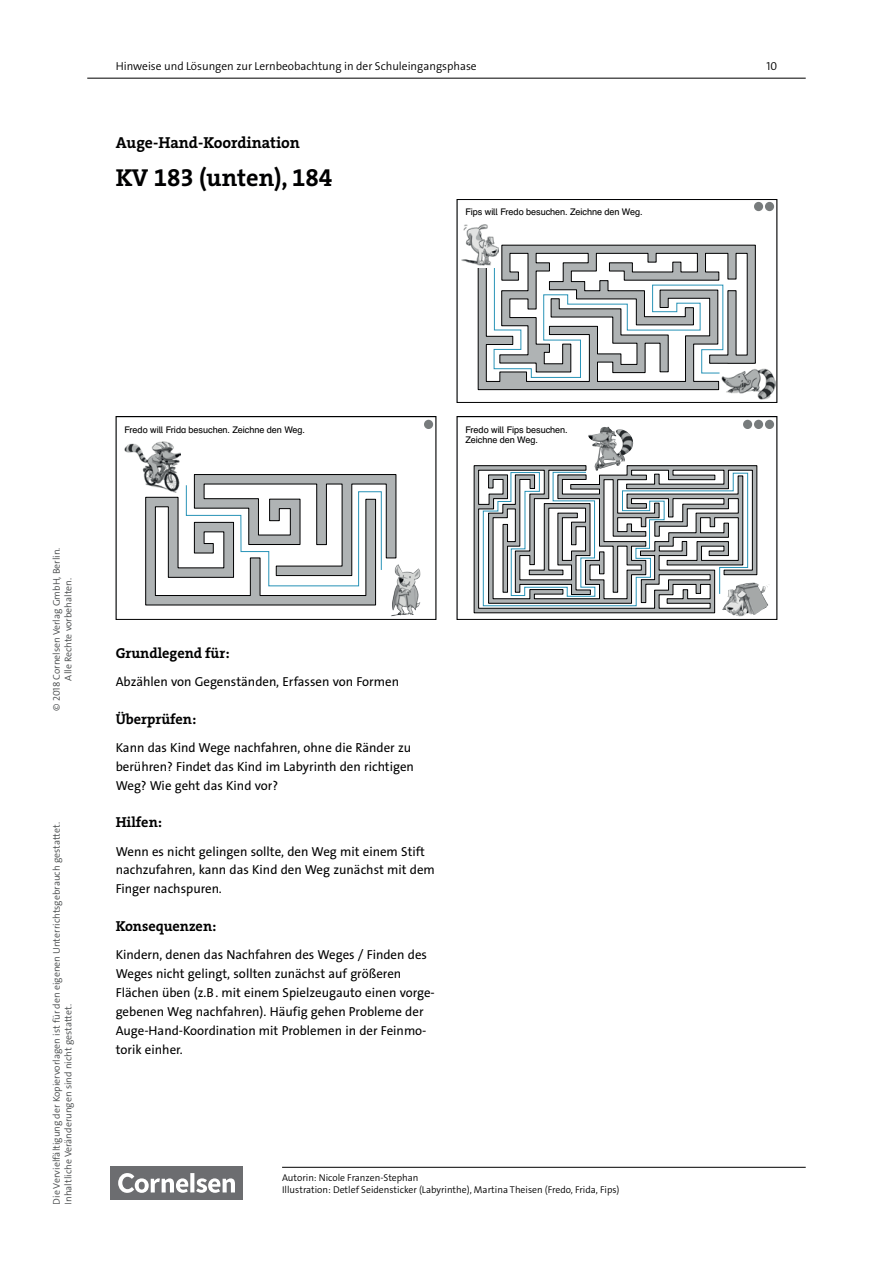
<style>
.page{position:relative;width:893px;height:1263px;background:#fff}
.page>*{position:absolute;margin:0;border:0;box-sizing:border-box;transform-origin:0 0}
.t1{font:700 24.6px "The Serif W7";color:#000001}
.t2{font:700 15.9px "The Serif W7";color:#000001}
.t3{font:700 14.55px "The Serif W7";color:#000001}
.t4{font:13.05px/18.9px "The Sans LP5 Plain";color:#000001}
.t5{font:11.55px "The Sans LP4 Se Lig";color:#000001}
.t6{font:9.9px/11.6px "The Sans LP4 Se Lig";color:#000001}
.t7{font:9.75px/11.4px "The Sans LP4 Se Lig";color:#454849}
.t8{font:9.15px/10.5px "Schulbuch Bayern";letter-spacing:-.005em;color:#000001}
.t9{font:300 3.9px "The Serif W4";letter-spacing:.02em;color:#000001}
</style>
<div class="page">
<hr style="left:282px;top:1167px;width:524px;height:1px;background:#000001">
<hr style="left:87px;top:78px;width:719px;height:1px;background:#000001">
<svg style="left:461px;top:201px;width:314px;height:199px"></svg>
<svg style="left:478px;top:245px;width:278px;height:145px"></svg>
<div style="left:765px;top:202px;width:9px;height:9px;background:#777b7c;border-radius:50%"></div>
<div style="left:754px;top:202px;width:9px;height:9px;background:#777b7c;border-radius:50%"></div>
<img style="left:722px;top:369px;width:53px;height:30px">
<svg style="left:462px;top:265px;width:37px;height:2px"></svg>
<img style="left:462px;top:225px;width:37px;height:40px">
<div style="left:457px;top:199px;width:320px;height:204px;border:1px solid #000001"></div>
<svg style="left:145px;top:419px;width:289px;height:187px"></svg>
<svg style="left:145px;top:474px;width:251px;height:131px"></svg>
<div style="left:424px;top:420px;width:9px;height:9px;background:#777b7c;border-radius:50%"></div>
<img style="left:124px;top:441px;width:56px;height:52px">
<img style="left:388px;top:562px;width:36px;height:55px">
<div style="left:116px;top:416px;width:320px;height:204px;border:1px solid #000001"></div>
<svg style="left:473px;top:419px;width:302px;height:198px"></svg>
<svg style="left:474px;top:465px;width:283px;height:148px"></svg>
<div style="left:765px;top:420px;width:9px;height:9px;background:#777b7c;border-radius:50%"></div>
<div style="left:754px;top:420px;width:9px;height:9px;background:#777b7c;border-radius:50%"></div>
<div style="left:743px;top:420px;width:9px;height:9px;background:#777b7c;border-radius:50%"></div>
<img style="left:722px;top:583px;width:46px;height:33px">
<img style="left:588px;top:427px;width:20px;height:16px">
<div style="left:457px;top:416px;width:320px;height:204px;border:1px solid #000001"></div>
<div style="left:111px;top:1166px;width:132px;height:33px;background:#6c6d70"></div>
<svg style="left:118px;top:1173px;width:117px;height:20px"></svg>
<p class="t5" style="left:116px;top:59px;width:363px">Hinweise und Lösungen zur Lernbeobachtung in der Schuleingangsphase</p>
<p class="t5" style="left:767px;top:59px;width:12px">10</p>
<p class="t2" style="left:116px;top:133px;width:186px">Auge-Hand-Koordination</p>
<h1 class="t1" style="left:116px;top:162px;width:218px">KV 183 (unten), 184</h1>
<p class="t8" style="left:465px;top:206px;width:179px">Fips will Fredo besuchen. Zeichne den Weg.</p>
<p class="t8" style="left:124px;top:424px;width:182px">Fredo will Frida besuchen. Zeichne den Weg.</p>
<p class="t8" style="left:465px;top:424px;width:104px">Fredo will Fips besuchen.<br>Zeichne den Weg.</p>
<p class="t8" style="left:465px;top:436px;width:104px">Fredo will Fips besuchen.</p>
<p class="t7" style="left:51px;top:711px;width:165px;text-align:center;rotate:-90deg">© 2018 Cornelsen Verlag GmbH, Berlin.<br>Alle Rechte vorbehalten.</p>
<p class="t7" style="left:51px;top:1205px;width:384px;rotate:-90deg">Die Vervielfältigung der Kopiervorlagen ist für den eigenen Unterrichtsgebrauch gestattet.<br>Inhaltliche Veränderungen sind nicht gestattet.</p>
<p class="t3" style="left:116px;top:643px;width:115px">Grundlegend für:</p>
<p class="t4" style="left:116px;top:672px;width:285px">Abzählen von Gegenständen, Erfassen von Formen</p>
<p class="t3" style="left:116px;top:709px;width:82px">Überprüfen:</p>
<p class="t4" style="left:116px;top:738px;width:300px">Kann das Kind Wege nachfahren, ohne die Ränder zu berühren? Findet das Kind im Labyrinth den richtigen<br>Weg? Wie geht das Kind vor?</p>
<p class="t3" style="left:116px;top:813px;width:48px">Hilfen:</p>
<p class="t4" style="left:116px;top:842px;width:321px">Wenn es nicht gelingen sollte, den Weg mit einem Stift nachzufahren, kann das Kind den Weg zunächst mit dem<br>Finger nachspuren.</p>
<p class="t3" style="left:116px;top:917px;width:102px">Konsequenzen:</p>
<p class="t4" style="left:116px;top:946px;width:321px">Kindern, denen das Nachfahren des Weges / Finden des Weges nicht gelingt, sollten zunächst auf größeren Flächen üben (z.B. mit einem Spielzeugauto einen vorge&shy;gebenen Weg nachfahren). Häufig gehen Probleme der Auge-Hand-Koordination mit Problemen in der Feinmo&shy;torik einher.</p>
<p class="t9" style="left:103px;top:651px;width:82px">© 2015 Cornelsen Schulverlage GmbH, Berlin</p>
<p class="t6" style="left:282px;top:1172px;width:339px">Autorin: Nicole Franzen-Stephan<br>Illustration: Detlef Seidensticker (Labyrinthe), Martina Theisen (Fredo, Frida, Fips)</p>
</div>
